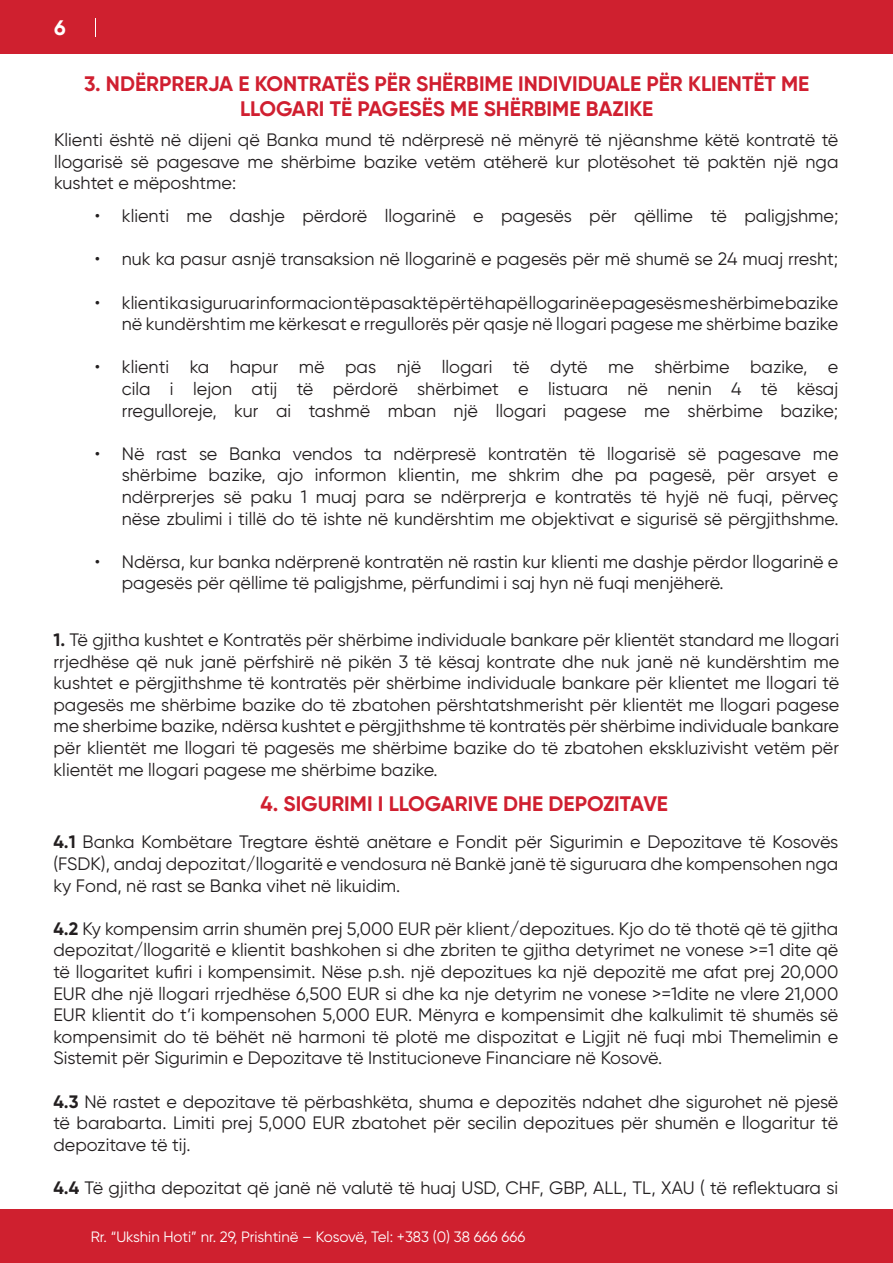
<style>
.page{position:relative;width:893px;height:1263px;background:#fff}
.page>*{position:absolute;margin:0;border:0;box-sizing:border-box;transform-origin:0 0}
.t1{font:700 21px/25.2px "Gilroy";color:#d01f30;text-align:center}
.t2{font:700 21px "Gilroy";color:#fff}
.t3{font:18px/21.6px "Gilroy";color:#231f20;text-align:justify}
.t4{font:15px "Gilroy";color:#fff}
.s1{font-weight:700}
</style>
<div class="page">
<div style="left:0;top:0;width:893px;height:54px;background:#cf202f"></div>
<div style="left:0;top:1209px;width:893px;height:54px;background:#cf202f"></div>
<svg style="left:95px;top:18px;width:1px;height:19px"></svg>
<p class="t2" style="left:54px;top:14px;width:13px">6</p>
<p class="t1" style="left:84px;top:70px;width:727px">3. NDËRPRERJA E KONTRATËS PËR SHËRBIME INDIVIDUALE PËR KLIENTËT ME<br>LLOGARI TË PAGESËS ME SHËRBIME BAZIKE</p>
<p class="t3" style="left:54px;top:129px;width:786px">Klienti është në dijeni që Banka mund të ndërpresë në mënyrë të njëanshme këtë kontratë të llogarisë së pagesave me shërbime bazike vetëm atëherë kur plotësohet të paktën një nga kushtet e mëposhtme:</p>
<p class="t3" style="left:95px;top:205px;width:745px">• klienti me dashje përdorë llogarinë e pagesës për qëllime të paligjshme;</p>
<p class="t3" style="left:95px;top:248px;width:745px">• nuk ka pasur asnjë transaksion në llogarinë e pagesës për më shumë se 24 muaj rresht;</p>
<p class="t3" style="left:95px;top:291px;width:745px;text-align:right">• klienti ka siguruar informacion të pasaktë për të hapë llogarinë e pagesës me shërbime bazike në kundërshtim me kërkesat e rregullorës për qasje në llogari pagese me shërbime bazike</p>
<p class="t3" style="left:122px;top:356px;width:718px;text-indent:-27px">• klienti ka hapur më pas një llogari të dytë me shërbime bazike, e cila i lejon atij të përdorë shërbimet e listuara në nenin 4 të kësaj rregulloreje, kur ai tashmë mban një llogari pagese me shërbime bazike;</p>
<p class="t3" style="left:122px;top:442px;width:718px;text-indent:-27px">• Në rast se Banka vendos ta ndërpresë kontratën të llogarisë së pagesave me shërbime bazike, ajo informon klientin, me shkrim dhe pa pagesë, për arsyet e ndërprerjes së paku 1 muaj para se ndërprerja e kontratës të hyjë në fuqi, përveç nëse zbulimi i tillë do të ishte në kundërshtim me objektivat e sigurisë së përgjithshme.</p>
<p class="t3" style="left:122px;top:550px;width:718px;text-indent:-27px">• Ndërsa, kur banka ndërprenë kontratën në rastin kur klienti me dashje përdor llogarinë e pagesës për qëllime të paligjshme, përfundimi i saj hyn në fuqi menjëherë.</p>
<p class="t3" style="left:53px;top:629px;width:787px"><span class="s1">1.</span> Të gjitha kushtet e Kontratës për shërbime individuale bankare për klientët standard me llogari rrjedhëse që nuk janë përfshirë në pikën 3 të kësaj kontrate dhe nuk janë në kundërshtim me kushtet e përgjithshme të kontratës për shërbime individuale bankare për klientet me llogari të pagesës me shërbime bazike do të zbatohen përshtatshmerisht për klientët me llogari pagese me sherbime bazike, ndërsa kushtet e përgjithshme të kontratës për shërbime individuale bankare për klientët me llogari të pagesës me shërbime bazike do të zbatohen ekskluzivisht vetëm për klientët me llogari pagese me shërbime bazike.</p>
<p class="t1" style="left:260px;top:791px;width:409px">4. SIGURIMI I LLOGARIVE DHE DEPOZITAVE</p>
<p class="t3" style="left:53px;top:831px;width:786px"><span class="s1">4.1</span> Banka Kombëtare Tregtare është anëtare e Fondit për Sigurimin e Depozitave të Kosovës (FSDK), andaj depozitat/llogaritë e vendosura në Bankë janë të siguruara dhe kompensohen nga ky Fond, në rast se Banka vihet në likuidim.</p>
<p class="t3" style="left:53px;top:917px;width:786px"><span class="s1">4.2</span> Ky kompensim arrin shumën prej 5,000 EUR për klient/depozitues. Kjo do të thotë që të gjitha depozitat/llogaritë e klientit bashkohen si dhe zbriten te gjitha detyrimet ne vonese &gt;=1 dite që të llogaritet kufiri i kompensimit. Nëse p.sh. një depozitues ka një depozitë me afat prej 20,000<br>EUR dhe një llogari rrjedhëse 6,500 EUR si dhe ka nje detyrim ne vonese &gt;=1dite ne vlere 21,000<br>EUR klientit do t’i kompensohen 5,000 EUR. Mënyra e kompensimit dhe kalkulimit të shumës së kompensimit do të bëhët në harmoni të plotë me dispozitat e Ligjit në fuqi mbi Themelimin e Sistemit për Sigurimin e Depozitave të Institucioneve Financiare në Kosovë.</p>
<p class="t3" style="left:53px;top:1090px;width:786px"><span class="s1">4.3</span> Në rastet e depozitave të përbashkëta, shuma e depozitës ndahet dhe sigurohet në pjesë të barabarta. Limiti prej 5,000 EUR zbatohet për secilin depozitues për shumën e llogaritur të depozitave të tij.</p>
<p class="t3" style="left:53px;top:1177px;width:786px"><span class="s1">4.4</span> Të gjitha depozitat që janë në valutë të huaj USD, CHF, GBP, ALL, TL, XAU ( të reflektuara si</p>
<p class="t4" style="left:91px;top:1227px;width:436px">Rr. “Ukshin Hoti” nr. 29, Prishtinë – Kosovë, Tel: +383 (0) 38 666 666</p>
</div>
